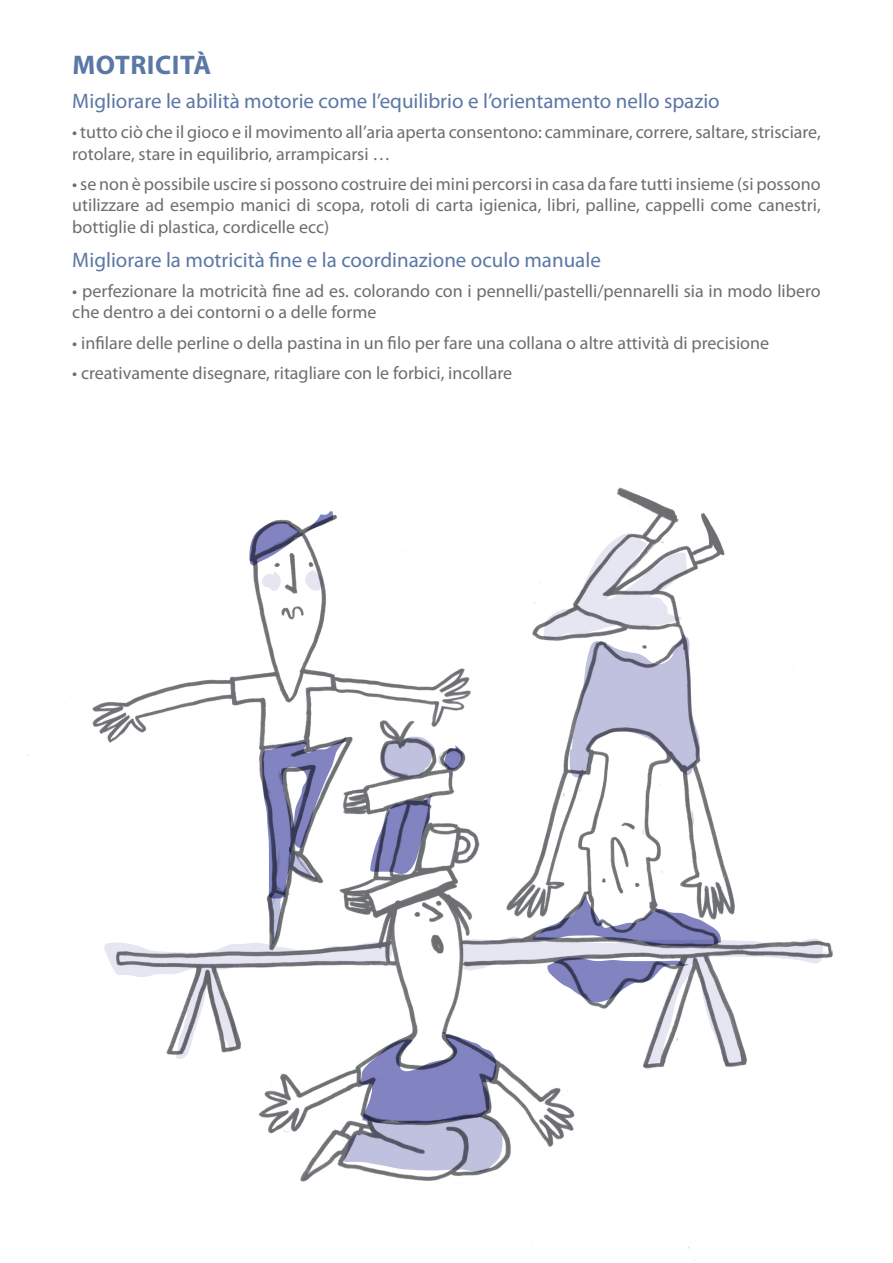
<style>
.page{position:relative;width:893px;height:1263px;background:#fff}
.page>*{position:absolute;margin:0;border:0;box-sizing:border-box;transform-origin:0 0}
.t1{font:700 27px "Myriad Pro";letter-spacing:.02em;color:#5b77a5}
.t2{font:21px "Myriad Pro";color:#5b77a5}
.t3{font:18px/21.6px "Myriad Pro";color:#6c6d70}
</style>
<div class="page">
<img style="left:27px;top:482px;width:833px;height:778px">
<svg style="left:504px;top:936px;width:320px;height:134px"></svg>
<svg style="left:543px;top:533px;width:157px;height:246px"></svg>
<svg style="left:103px;top:736px;width:401px;height:437px"></svg>
<svg style="left:248px;top:510px;width:85px;height:82px"></svg>
<svg style="left:531px;top:892px;width:191px;height:54px"></svg>
<svg style="left:547px;top:957px;width:142px;height:45px"></svg>
<p class="t1" style="left:73px;top:48px;width:140px">MOTRICITÀ</p>
<p class="t2" style="left:72px;top:88px;width:649px">Migliorare le abilità motorie come l’equilibrio e l’orientamento nello spazio</p>
<p class="t3" style="left:72px;top:121px;width:750px">• tutto ciò che il gioco e il movimento all’aria aperta consentono: camminare, correre, saltare, strisciare, rotolare, stare in equilibrio, arrampicarsi …</p>
<p class="t3" style="left:72px;top:173px;width:750px;text-align:justify">• se non è possibile uscire si possono costruire dei mini percorsi in casa da fare tutti insieme (si possono utilizzare ad esempio manici di scopa, rotoli di carta igienica, libri, palline, cappelli come canestri, bottiglie di plastica, cordicelle ecc)</p>
<p class="t2" style="left:72px;top:247px;width:530px">Migliorare la motricità fine e la coordinazione oculo manuale</p>
<p class="t3" style="left:72px;top:280px;width:750px">• perfezionare la motricità fine ad es. colorando con i pennelli/pastelli/pennarelli sia in modo libero che dentro a dei contorni o a delle forme</p>
<p class="t3" style="left:72px;top:331px;width:698px">• infilare delle perline o della pastina in un filo per fare una collana o altre attività di precisione</p>
<p class="t3" style="left:72px;top:361px;width:441px">• creativamente disegnare, ritagliare con le forbici, incollare</p>
</div>
